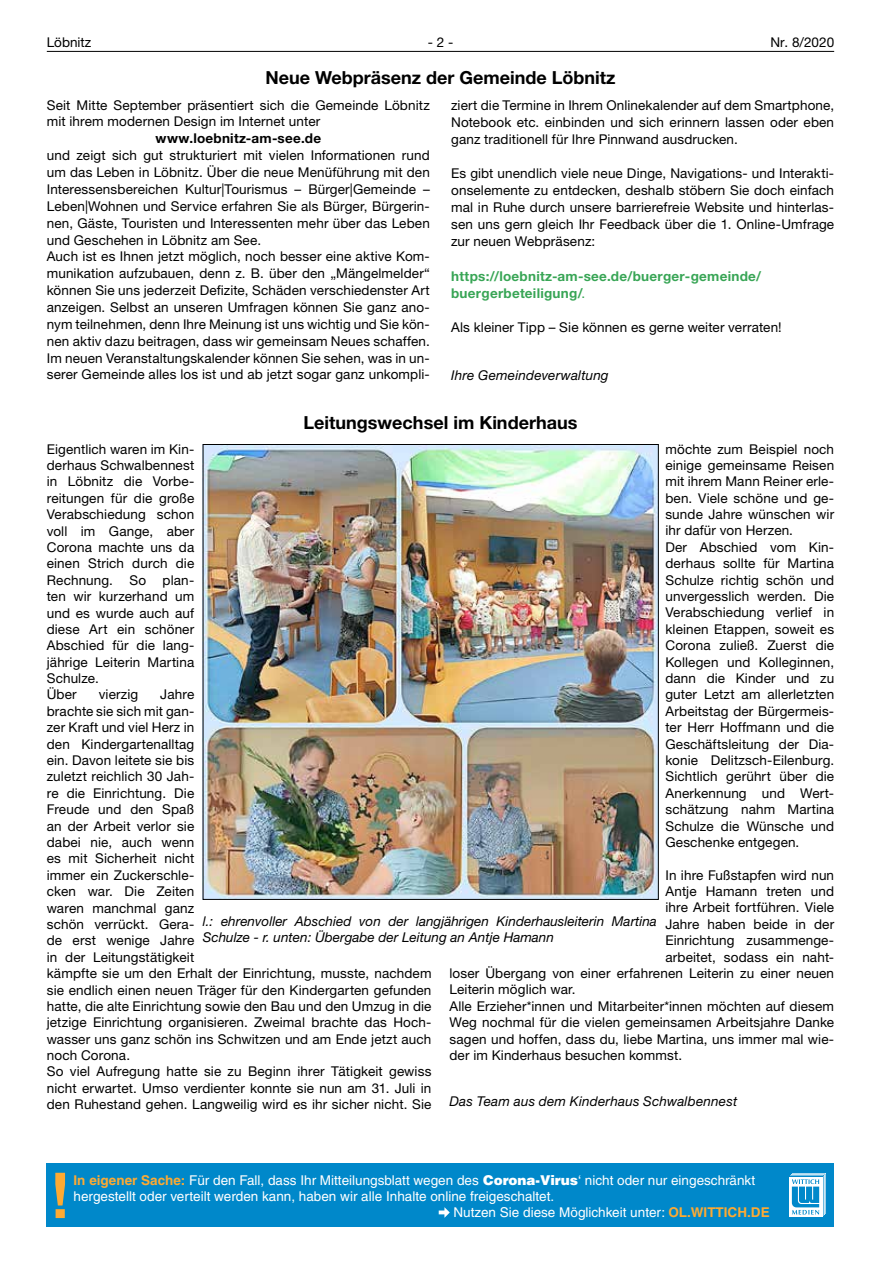
<style>
.page{position:relative;width:881px;height:1263px;background:#fff}
.page>*{position:absolute;margin:0;border:0;box-sizing:border-box;transform-origin:0 0}
.t1{font:700 18px "Helvetica Neue LT";color:#000}
.t2{font:13.5px/16.4px "Helvetica Neue LT";letter-spacing:.01em;color:#000}
.t3{font:13.5px "Helvetica LT";color:#fff}
.t4{font:italic 13.5px/16.2px "Helvetica Neue LT";color:#000}
.t5{font:700 13.5px/17.1px "Helvetica Neue LT";letter-spacing:.02em;color:#38a555}
.t6{font:700 13.5px "Helvetica Neue LT";letter-spacing:.02em;color:#000}
.s1{font-weight:400}
.s2{font-weight:700;color:#fdaa33}
.s3{font-weight:900}
</style>
<div class="page">
<hr style="left:47px;top:51px;width:786px;height:1px;background:#000">
<img style="left:205px;top:446px;width:451px;height:452px">
<div style="left:47px;top:1163px;width:786px;height:64px;background:#0088ca"></div>
<svg style="left:55px;top:1173px;width:10px;height:45px"></svg>
<svg style="left:438px;top:1207px;width:11px;height:11px"></svg>
<svg style="left:789px;top:1216px;width:32px;height:1px"></svg>
<svg style="left:789px;top:1173px;width:37px;height:43px"></svg>
<p class="t2" style="left:47px;top:34px;width:46px">Löbnitz</p>
<p class="t2" style="left:427px;top:34px;width:27px">- 2 -</p>
<p class="t2" style="left:770px;top:34px;width:65px">Nr. 8/2020</p>
<h1 class="t1" style="left:265px;top:67px;width:351px">Neue Webpräsenz der Gemeinde Löbnitz</h1>
<p class="t2" style="left:47px;top:96px;width:384px;line-height:16.8px">Seit Mitte September präsentiert sich die Gemeinde Löbnitz mit ihrem modernen Design im Internet unter</p>
<p class="t6" style="left:155px;top:130px;width:167px">www.loebnitz-am-see.de</p>
<p class="t2" style="left:47px;top:147px;width:384px;line-height:16.8px">und zeigt sich gut strukturiert mit vielen Informationen rund um das Leben in Löbnitz. Über die neue Menüführung mit den Interessensbereichen Kultur|Tourismus – Bürger|Gemeinde – Leben|Wohnen und Service erfahren Sie als Bürger, Bürgerin&shy;nen, Gäste, Touristen und Interessenten mehr über das Leben und Geschehen in Löbnitz am See.<br>Auch ist es Ihnen jetzt möglich, noch besser eine aktive Kom&shy;munikation aufzubauen, denn z. B. über den „Mängelmelder“ können Sie uns jederzeit Defizite, Schäden verschiedenster Art anzeigen. Selbst an unseren Umfragen können Sie ganz ano&shy;nym teilnehmen, denn Ihre Meinung ist uns wichtig und Sie kön&shy;nen aktiv dazu beitragen, dass wir gemeinsam Neues schaffen.<br>Im neuen Veranstaltungskalender können Sie sehen, was in un&shy;serer Gemeinde alles los ist und ab jetzt sogar ganz unkompli-</p>
<p class="t2" style="left:451px;top:96px;width:384px;line-height:17.1px;text-align:justify">ziert die Termine in Ihrem Onlinekalender auf dem Smartphone, Notebook etc. einbinden und sich erinnern lassen oder eben ganz traditionell für Ihre Pinnwand ausdrucken.</p>
<p class="t2" style="left:451px;top:164px;width:384px;line-height:17.1px;text-align:justify">Es gibt unendlich viele neue Dinge, Navigations- und Interakti&shy;onselemente zu entdecken, deshalb stöbern Sie doch einfach mal in Ruhe durch unsere barrierefreie Website und hinterlas&shy;sen uns gern gleich Ihr Feedback über die 1. Online-Umfrage zur neuen Webpräsenz:</p>
<p class="t5" style="left:451px;top:267px;width:311px">https://loebnitz-am-see.de/buerger-gemeinde/ buergerbeteiligung/<span class="s1">.</span></p>
<p class="t2" style="left:451px;top:319px;width:332px">Als kleiner Tipp – Sie können es gerne weiter verraten!</p>
<p class="t4" style="left:451px;top:366px;width:159px">Ihre Gemeindeverwaltung</p>
<h1 class="t1" style="left:303px;top:411px;width:275px">Leitungswechsel im Kinderhaus</h1>
<p class="t2" style="left:665px;top:440px;width:170px">möchte zum Beispiel noch einige gemeinsame Reisen mit ihrem Mann Reiner erle&shy;ben. Viele schöne und ge&shy;sunde Jahre wünschen wir ihr dafür von Herzen.<br>Der Abschied vom Kin&shy;derhaus sollte für Martina<br>Schulze richtig schön und unvergesslich werden. Die<br>Verabschiedung verlief in kleinen Etappen, soweit es<br>Corona zuließ. Zuerst die<br>Kollegen und Kolleginnen, dann die Kinder und zu guter Letzt am allerletzten<br>Arbeitstag der Bürgermeis&shy;ter Herr Hoffmann und die<br>Geschäftsleitung der Dia&shy;konie Delitzsch-Eilenburg.<br>Sichtlich gerührt über die<br>Anerkennung und Wert&shy;schätzung nahm Martina<br>Schulze die Wünsche und<br>Geschenke entgegen.</p>
<p class="t2" style="left:665px;top:866px;width:170px">In ihre Fußstapfen wird nun</p>
<p class="t2" style="left:665px;top:883px;width:170px">Antje Hamann treten und</p>
<p class="t2" style="left:665px;top:899px;width:170px">ihre Arbeit fortführen. Viele</p>
<p class="t2" style="left:665px;top:916px;width:170px">Jahre haben beide in der</p>
<p class="t2" style="left:665px;top:932px;width:170px">Einrichtung zusammenge-</p>
<p class="t2" style="left:665px;top:948px;width:170px">arbeitet, sodass ein naht-</p>
<p class="t2" style="left:449px;top:965px;width:386px">loser Übergang von einer erfahrenen Leiterin zu einer neuen</p>
<p class="t2" style="left:449px;top:981px;width:128px">Leiterin möglich war.</p>
<p class="t2" style="left:449px;top:998px;width:386px">Alle Erzieher*innen und Mitarbeiter*innen möchten auf diesem</p>
<p class="t2" style="left:449px;top:1014px;width:386px">Weg nochmal für die vielen gemeinsamen Arbeitsjahre Danke</p>
<p class="t2" style="left:449px;top:1030px;width:386px">sagen und hoffen, dass du, liebe Martina, uns immer mal wie-</p>
<p class="t2" style="left:449px;top:1047px;width:234px">der im Kinderhaus besuchen kommst.</p>
<p class="t4" style="left:449px;top:1093px;width:289px">Das Team aus dem Kinderhaus Schwalbennest</p>
<p class="t2" style="left:47px;top:440px;width:149px">Eigentlich waren im Kin&shy;derhaus Schwalbennest in Löbnitz die Vorbe&shy;reitungen für die große<br>Verabschiedung schon voll im Gange, aber<br>Corona machte uns da einen Strich durch die<br>Rechnung. So plan&shy;ten wir kurzerhand um und es wurde auch auf diese Art ein schöner<br>Abschied für die lang&shy;jährige Leiterin Martina<br>Schulze.<br>Über</p>
<p class="t2" style="left:47px;top:686px;width:386px;text-indent:113px">Jahre<br>brachte sie sich mit gan-<br>zer Kraft und viel Herz in<br>den Kindergartenalltag<br>ein. Davon leitete sie bis<br>zuletzt reichlich 30 Jah-<br>re die Einrichtung. Die<br>Freude und den Spaß<br>an der Arbeit verlor sie<br>dabei nie, auch wenn<br>es mit Sicherheit nicht<br>immer ein Zuckerschle-<br>cken war. Die Zeiten<br>waren manchmal ganz<br>schön verrückt. Gera-<br>de erst wenige Jahre<br>in der Leitungstätigkeit<br>kämpfte sie um den Erhalt der Einrichtung, musste, nachdem sie endlich einen neuen Träger für den Kindergarten gefunden hatte, die alte Einrichtung sowie den Bau und den Umzug in die jetzige Einrichtung organisieren. Zweimal brachte das Hoch&shy;wasser uns ganz schön ins Schwitzen und am Ende jetzt auch noch Corona.<br>So viel Aufregung hatte sie zu Beginn ihrer Tätigkeit gewiss nicht erwartet. Umso verdienter konnte sie nun am 31. Juli in den Ruhestand gehen. Langweilig wird es ihr sicher nicht. Sie</p>
<p class="t2" style="left:99px;top:686px;width:41px">vierzig</p>
<p class="t4" style="left:203px;top:913px;width:455px">l.: ehrenvoller Abschied von der langjährigen Kinderhausleiterin Martina<br>Schulze - r. unten: Übergabe der Leitung an Antje Hamann</p>
<p class="t3" style="left:73px;top:1172px;width:682px"><span class="s2">In eigener Sache:</span> Für den Fall, dass Ihr Mitteilungsblatt wegen des <span class="s3">Corona-Virus</span>‘ nicht oder nur eingeschränkt</p>
<p class="t3" style="left:73px;top:1188px;width:482px">hergestellt oder verteilt werden kann, haben wir alle Inhalte online freigeschaltet.</p>
<p class="t3" style="left:453px;top:1204px;width:317px">Nutzen Sie diese Möglichkeit unter: <span class="s2">OL.WITTICH.DE</span></p>
</div>
